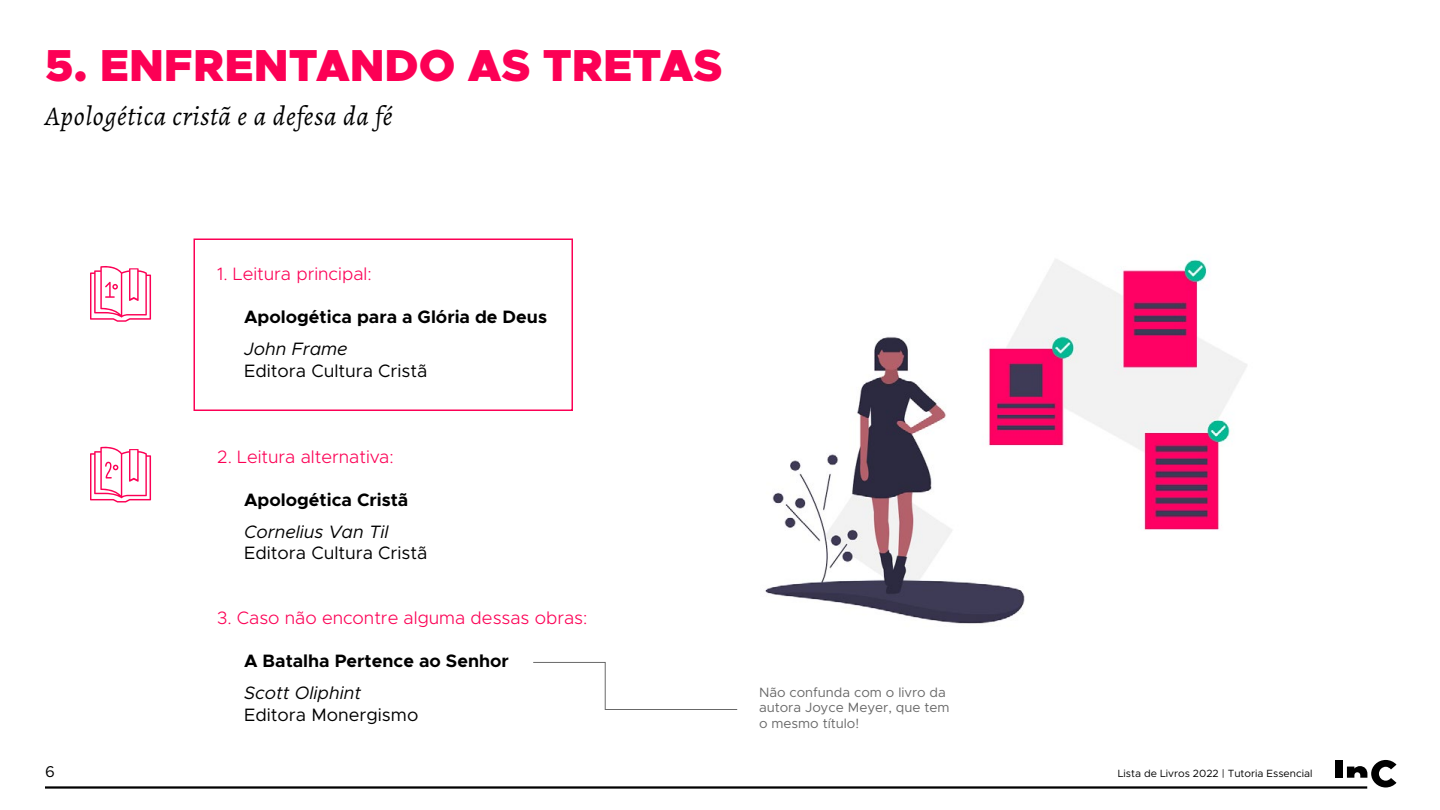
<style>
.page{position:relative;width:1440px;height:810px;background:#fff}
.page>*{position:absolute;margin:0;border:0;box-sizing:border-box;transform-origin:0 0}
.t1{font:900 45px "Metropolis";color:#fc0055}
.t2{font:italic 27px "Alegreya";letter-spacing:.025em;color:#000}
.t3{font:300 18px "Metropolis";color:#fc0055}
.t4{font:700 18px "Metropolis";color:#000}
.t5{font:18px "Metropolis";color:#000}
.t6{font:italic 18px "Metropolis";color:#000}
.t7{font:15.75px "Metropolis";color:#000}
.t8{font:13.5px/15.8px "Metropolis";color:#696969}
.t9{font:10.5px "Metropolis";color:#000}
</style>
<div class="page">
<div style="left:1335px;top:760px;width:8px;height:18px;background:#000"></div>
<svg style="left:1347px;top:760px;width:49px;height:28px"></svg>
<hr style="left:45px;top:786px;width:1322px;height:3px;background:#000">
<div style="left:194px;top:238px;width:379px;height:173px;border:2px solid #fc0055"></div>
<svg style="left:90px;top:266px;width:61px;height:56px"></svg>
<svg style="left:90px;top:446px;width:61px;height:57px"></svg>
<img style="left:765px;top:259px;width:482px;height:365px">
<svg style="left:533px;top:662px;width:205px;height:48px"></svg>
<h1 class="t1" style="left:45px;top:36px;width:679px">5. ENFRENTANDO AS TRETAS</h1>
<h2 class="t2" style="left:45px;top:99px;width:349px">Apologética cristã e a defesa da fé</h2>
<p class="t3" style="left:217px;top:262px;width:156px">1. Leitura principal:</p>
<p class="t4" style="left:244px;top:305px;width:304px">Apologética para a Glória de Deus</p>
<p class="t6" style="left:244px;top:338px;width:105px">John Frame</p>
<p class="t5" style="left:244px;top:359px;width:185px">Editora Cultura Cristã</p>
<p class="t3" style="left:217px;top:446px;width:178px">2. Leitura alternativa:</p>
<p class="t4" style="left:244px;top:489px;width:166px">Apologética Cristã</p>
<p class="t6" style="left:244px;top:520px;width:146px">Cornelius Van Til</p>
<p class="t5" style="left:244px;top:542px;width:185px">Editora Cultura Cristã</p>
<p class="t3" style="left:217px;top:607px;width:372px">3. Caso não encontre alguma dessas obras:</p>
<p class="t4" style="left:244px;top:650px;width:266px">A Batalha Pertence ao Senhor</p>
<p class="t6" style="left:244px;top:682px;width:118px">Scott Oliphint</p>
<p class="t5" style="left:244px;top:703px;width:176px">Editora Monergismo</p>
<p class="t8" style="left:759px;top:684px;width:192px">Não confunda com o livro da autora Joyce Meyer, que tem o mesmo título!</p>
<p class="t7" style="left:45px;top:762px;width:11px">6</p>
<p class="t9" style="left:1118px;top:767px;width:196px">Lista de Livros 2022 | Tutoria Essencial</p>
</div>
